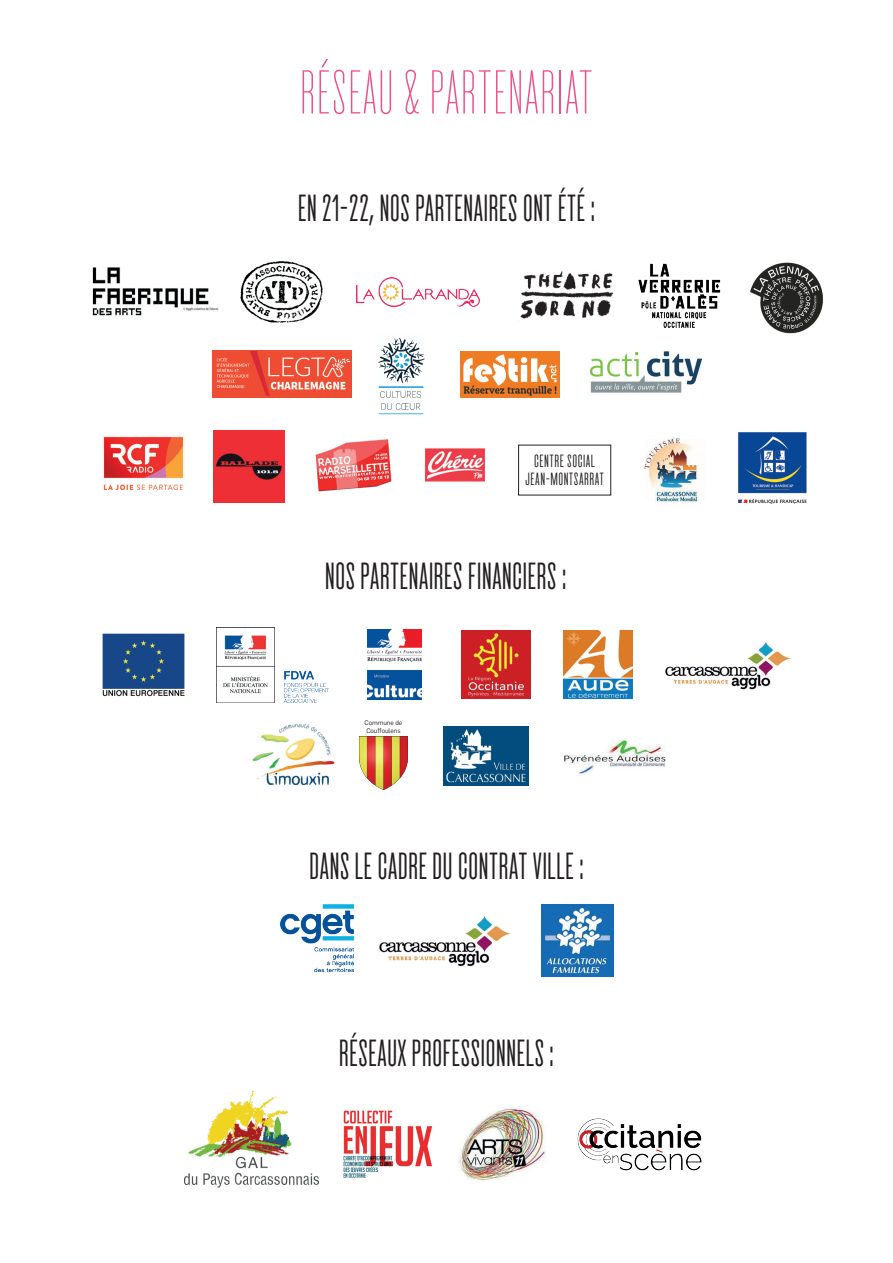
<style>
.page{position:relative;width:893px;height:1263px;background:#fff}
.page>*{position:absolute;margin:0;border:0;box-sizing:border-box;transform-origin:0 0}
.t1{font:300 54px "Cactus";color:#f05187}
.t2{font:500 33px "Cactus";color:#231f20}
.t3{font:500 15.45px/18.6px "Cactus";letter-spacing:.03em;color:#231f20;text-align:center}
.t4{font:6.6px/7.9px "Flama";color:#231f20}
</style>
<div class="page">
<img style="left:240px;top:261px;width:83px;height:62px">
<img style="left:356px;top:277px;width:124px;height:29px">
<img style="left:378px;top:337px;width:47px;height:78px">
<img style="left:643px;top:438px;width:57px;height:65px">
<img style="left:738px;top:432px;width:69px;height:72px">
<img style="left:315px;top:439px;width:77px;height:53px">
<img style="left:425px;top:448px;width:60px;height:34px">
<img style="left:212px;top:351px;width:139px;height:47px">
<img style="left:590px;top:351px;width:112px;height:42px">
<img style="left:214px;top:430px;width:70px;height:73px">
<img style="left:103px;top:436px;width:81px;height:54px">
<img style="left:93px;top:267px;width:126px;height:49px">
<img style="left:520px;top:271px;width:94px;height:48px">
<img style="left:638px;top:263px;width:83px;height:65px">
<img style="left:750px;top:262px;width:74px;height:72px">
<img style="left:460px;top:351px;width:99px;height:47px">
<img style="left:563px;top:631px;width:70px;height:68px">
<img style="left:367px;top:630px;width:55px;height:70px">
<img style="left:462px;top:630px;width:68px;height:68px">
<img style="left:665px;top:641px;width:127px;height:49px">
<img style="left:252px;top:723px;width:83px;height:63px">
<img style="left:343px;top:1110px;width:90px;height:68px">
<img style="left:459px;top:1106px;width:86px;height:76px">
<img style="left:379px;top:915px;width:132px;height:52px">
<img style="left:542px;top:904px;width:72px;height:73px">
<img style="left:281px;top:904px;width:72px;height:67px">
<img style="left:360px;top:736px;width:47px;height:54px">
<div style="left:518px;top:445px;width:93px;height:50px;border:1px solid #231f20"></div>
<img style="left:217px;top:627px;width:111px;height:76px">
<img style="left:564px;top:740px;width:102px;height:36px">
<img style="left:102px;top:633px;width:83px;height:63px">
<img style="left:444px;top:727px;width:84px;height:58px">
<img style="left:185px;top:1092px;width:133px;height:95px">
<img style="left:577px;top:1118px;width:125px;height:53px">
<h1 class="t1" style="left:299px;top:57px;width:296px">RÉSEAU &amp; PARTENARIAT</h1>
<p class="t2" style="left:298px;top:186px;width:299px">EN 21-22, NOS PARTENAIRES ONT ÉTÉ :</p>
<p class="t3" style="left:525px;top:451px;width:80px">CENTRE SOCIAL<br>JEAN-MONTSARRAT</p>
<p class="t2" style="left:325px;top:555px;width:243px">NOS PARTENAIRES FINANCIERS :</p>
<p class="t4" style="left:365px;top:718px;width:39px">Commune de<br>Couffoulens</p>
<p class="t2" style="left:309px;top:844px;width:276px">DANS LE CADRE DU CONTRAT VILLE :</p>
<p class="t2" style="left:339px;top:1032px;width:217px">RÉSEAUX PROFESSIONNELS :</p>
</div>
